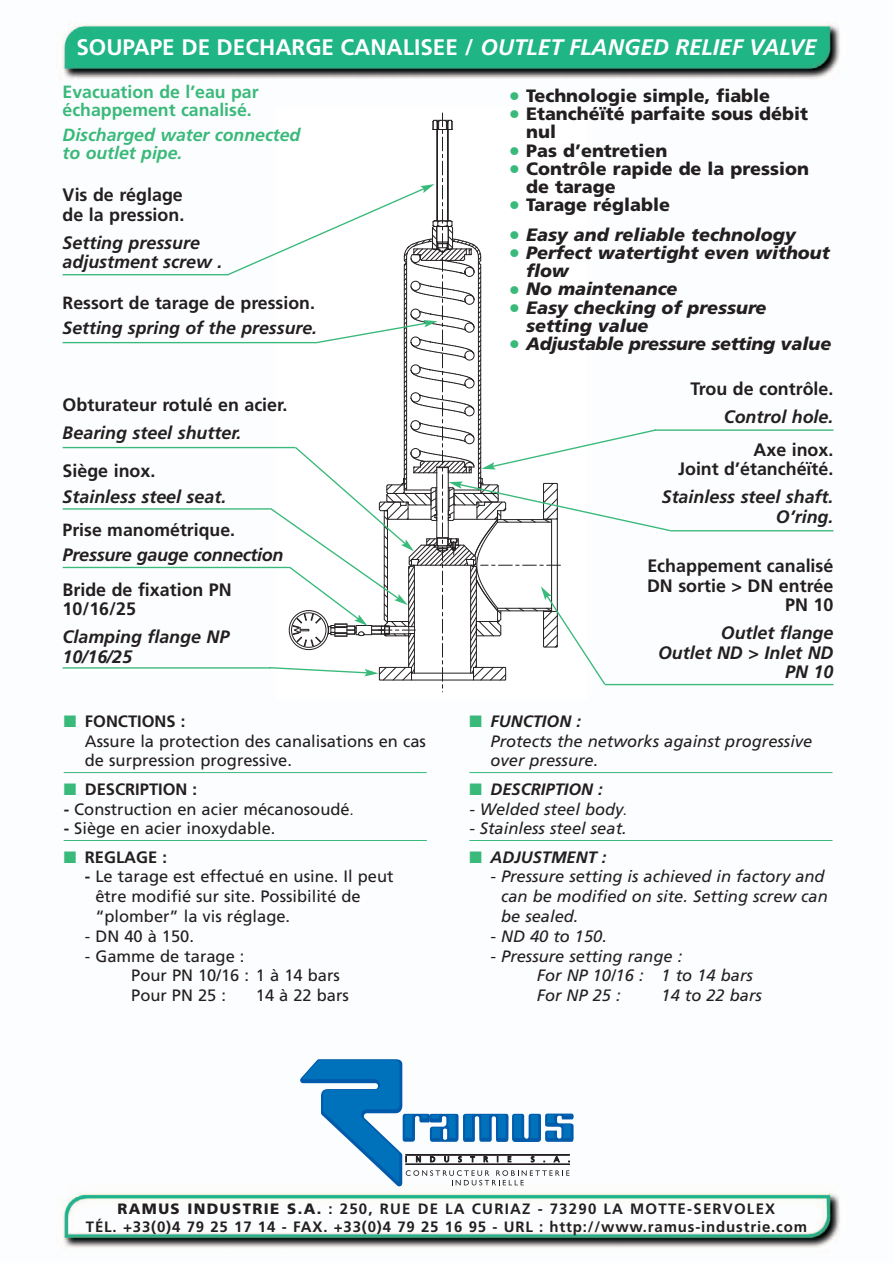
<style>
.page{position:relative;width:893px;height:1263px;background:#fff}
.page>*{position:absolute;margin:0;border:0;box-sizing:border-box;transform-origin:0 0}
.t1{font:700 22.5px "Frutiger";color:#fff}
.t2{font:italic 700 18px/19.5px "Frutiger";color:#231f20}
.t3{font:700 18px/19.5px "Frutiger";color:#231f20}
.t4{font:900 17.85px/18.1px "Frutiger";color:#231f20}
.t5{font:italic 900 17.85px/18.1px "Frutiger";color:#231f20}
.t6{font:italic 900 17.85px "Frutiger";letter-spacing:-.02em;color:#231f20}
.t7{font:700 17.7px "Frutiger";color:#231f20}
.t8{font:700 17.7px/18.1px "Frutiger";color:#39b97a}
.t9{font:italic 700 17.7px/18.1px "Frutiger";color:#39b97a}
.t10{font:italic 700 17.7px "Frutiger";color:#231f20}
.t11{font:16.5px/19.8px "Frutiger";color:#231f20}
.t12{font:italic 16.5px/19.8px "Frutiger";color:#231f20}
.t13{font:italic 700 16.5px "Frutiger";color:#231f20}
.t14{font:700 16.5px "Frutiger";color:#231f20}
.t15{font:700 15px/18px "Frutiger";letter-spacing:.055em;color:#231f20;text-align:center}
.s1{font-style:italic}
.s2{font-size:22.65px;color:#39b97a}
.s3{font-style:normal;font-size:22.65px;color:#39b97a}
.s4{color:#39b97a}
.s5{font-weight:700}
.s6{font-size:13.5px}
.s7{font-weight:900}
</style>
<div class="page">
<img style="left:57px;top:22px;width:783px;height:1226px">
<div style="left:276px;top:107px;width:311px;height:592px;background:#fff"></div>
<svg style="left:300px;top:1059px;width:274px;height:127px"></svg>
<hr style="left:64px;top:772px;width:363px;height:1px;background:#39b97a">
<hr style="left:64px;top:840px;width:363px;height:1px;background:#39b97a">
<hr style="left:469px;top:772px;width:363px;height:1px;background:#39b97a">
<hr style="left:469px;top:840px;width:363px;height:1px;background:#39b97a">
<hr style="left:63px;top:274px;width:165px;height:1px;background:#39b97a">
<hr style="left:670px;top:530px;width:163px;height:1px;background:#39b97a">
<hr style="left:655px;top:429px;width:178px;height:2px;background:#39b97a">
<hr style="left:605px;top:684px;width:228px;height:1px;background:#39b97a">
<hr style="left:63px;top:342px;width:252px;height:1px;background:#39b97a">
<hr style="left:63px;top:567px;width:227px;height:1px;background:#39b97a">
<hr style="left:63px;top:508px;width:208px;height:2px;background:#39b97a">
<hr style="left:63px;top:447px;width:233px;height:1px;background:#39b97a">
<hr style="left:63px;top:667px;width:208px;height:2px;background:#39b97a">
<svg style="left:226px;top:113px;width:446px;height:579px"></svg>
<h1 class="t1" style="left:76px;top:38px;width:742px">SOUPAPE DE DECHARGE CANALISEE / <span class="s1">OUTLET FLANGED RELIEF VALVE</span></h1>
<p class="t4" style="left:509px;top:88px;width:263px"><span class="s2">•</span> Technologie simple, fiable</p>
<p class="t4" style="left:526px;top:106px;width:283px;text-indent:-17px"><span class="s2">•</span> Etanchéïté parfaite sous débit nul</p>
<p class="t4" style="left:509px;top:143px;width:160px"><span class="s2">•</span> Pas d’entretien</p>
<p class="t4" style="left:526px;top:161px;width:284px;text-indent:-17px"><span class="s2">•</span> Contrôle rapide de la pression de tarage</p>
<p class="t4" style="left:509px;top:197px;width:163px"><span class="s2">•</span> Tarage réglable</p>
<p class="t5" style="left:509px;top:227px;width:288px"><span class="s3">•</span> Easy and reliable technology</p>
<p class="t5" style="left:526px;top:245px;width:305px;text-indent:-17px"><span class="s3">•</span> Perfect watertight even without flow</p>
<p class="t5" style="left:509px;top:281px;width:170px"><span class="s3">•</span> No maintenance</p>
<p class="t5" style="left:526px;top:300px;width:242px;text-indent:-17px"><span class="s3">•</span> Easy checking of pressure setting value</p>
<p class="t6" style="left:509px;top:336px;width:324px"><span class="s3">•</span> Adjustable pressure setting value</p>
<p class="t8" style="left:63px;top:84px;width:198px">Evacuation de l’eau par échappement canalisé.</p>
<p class="t9" style="left:63px;top:127px;width:239px">Discharged water connected to outlet pipe.</p>
<p class="t3" style="left:63px;top:186px;width:123px">Vis de réglage de la pression.</p>
<p class="t2" style="left:63px;top:234px;width:161px">Setting pressure adjustment screw .</p>
<p class="t7" style="left:63px;top:296px;width:254px">Ressort de tarage de pression.</p>
<p class="t10" style="left:63px;top:321px;width:256px">Setting spring of the pressure.</p>
<p class="t3" style="left:63px;top:396px;width:226px">Obturateur rotulé en acier.</p>
<p class="t2" style="left:63px;top:424px;width:181px">Bearing steel shutter.</p>
<p class="t3" style="left:63px;top:462px;width:94px">Siège inox.</p>
<p class="t2" style="left:63px;top:489px;width:165px">Stainless steel seat.</p>
<p class="t7" style="left:63px;top:523px;width:174px">Prise manométrique.</p>
<p class="t2" style="left:63px;top:546px;width:222px">Pressure gauge connection</p>
<p class="t3" style="left:63px;top:581px;width:171px">Bride de fixation PN<br>10/16/25</p>
<p class="t2" style="left:63px;top:628px;width:168px">Clamping flange NP<br>10/16/25</p>
<p class="t11" style="left:85px;top:713px;width:343px;text-indent:-21px"><span class="s4">■</span> <span class="s5">FONCTIONS :<br></span>Assure la protection des canalisations en cas de surpression progressive.</p>
<p class="t14" style="left:64px;top:782px;width:135px"><span class="s4">■</span> DESCRIPTION :</p>
<p class="t11" style="left:64px;top:800px;width:291px"><span class="s5">-</span> Construction en acier mécanosoudé<span class="s6">.</span></p>
<p class="t11" style="left:64px;top:820px;width:213px"><span class="s5">-</span> Siège en acier inoxydable.</p>
<p class="t14" style="left:64px;top:850px;width:105px"><span class="s4">■</span> REGLAGE :</p>
<p class="t11" style="left:95px;top:868px;width:300px;text-indent:-10px"><span class="s5">-</span> Le tarage est effectué en usine. Il peut être modifié sur site. Possibilité de “plomber” la vis réglage.</p>
<p class="t11" style="left:85px;top:927px;width:111px">- DN 40 à 150.</p>
<p class="t11" style="left:131px;top:947px;width:210px;text-indent:-46px">- Gamme de tarage :<br>Pour PN 10/16 : 1 à 14 bars<br>Pour PN 25 :</p>
<p class="t11" style="left:256px;top:987px;width:95px">14 à 22 bars</p>
<p class="t3" style="left:690px;top:381px;width:144px">Trou de contrôle.</p>
<p class="t2" style="left:724px;top:409px;width:111px">Control hole.</p>
<p class="t3" style="left:678px;top:441px;width:157px;text-align:right">Axe inox.<br>Joint d’étanchéïté.</p>
<p class="t2" style="left:662px;top:489px;width:173px;text-align:right">Stainless steel shaft.<br>O’ring.</p>
<p class="t3" style="left:647px;top:557px;width:188px;text-align:right">Echappement canalisé<br>DN sortie &gt; DN entrée<br>PN 10</p>
<p class="t2" style="left:658px;top:624px;width:177px;text-align:right">Outlet flange<br>Outlet ND &gt; Inlet ND<br>PN 10</p>
<p class="t12" style="left:491px;top:713px;width:323px;text-indent:-21px"><span class="s4">■</span> <span class="s5">FUNCTION :<br></span>Protects the networks against progressive over pressure.</p>
<p class="t13" style="left:469px;top:782px;width:135px"><span class="s4">■</span> DESCRIPTION :</p>
<p class="t12" style="left:469px;top:800px;width:159px">- Welded steel body<span class="s6">.</span></p>
<p class="t12" style="left:469px;top:820px;width:159px">- Stainless steel seat.</p>
<p class="t13" style="left:469px;top:850px;width:139px"><span class="s4">■</span> ADJUSTMENT :</p>
<p class="t12" style="left:501px;top:868px;width:328px;text-indent:-10px">- Pressure setting is achieved in factory and can be modified on site. Setting screw can be sealed.</p>
<p class="t12" style="left:491px;top:927px;width:118px">- ND 40 to 150.</p>
<p class="t12" style="left:537px;top:947px;width:217px;text-indent:-46px">- Pressure setting range :<br>For NP 10/16 : 1 to 14 bars<br>For NP 25 :</p>
<p class="t12" style="left:661px;top:987px;width:102px">14 to 22 bars</p>
<p class="t15" style="left:86px;top:1201px;width:722px"><span class="s7">RAMUS INDUSTRIE S.A.</span> : 250, RUE DE LA CURIAZ - 73290 LA MOTTE-SERVOLEX<br>TÉL. +33(0)4 79 25 17 14 - FAX. +33(0)4 79 25 16 95 - URL : http://www.ramus-industrie.com</p>
</div>
